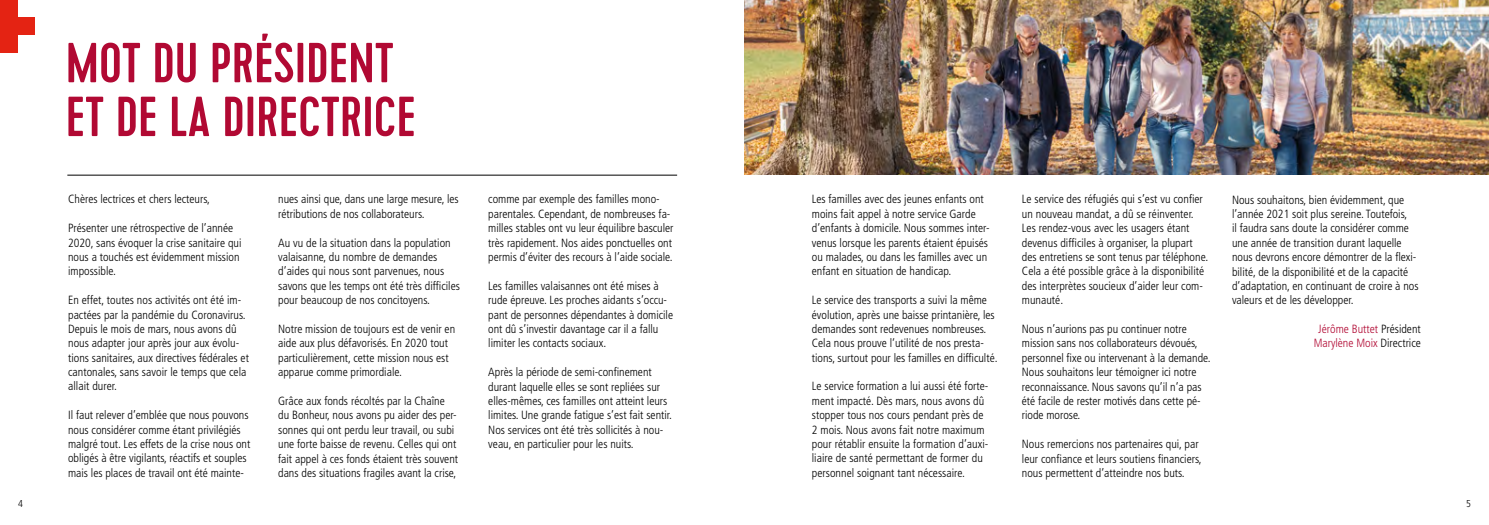
<style>
.page{position:relative;width:1489px;height:525px;background:#fff}
.page>*{position:absolute;margin:0;border:0;box-sizing:border-box;transform-origin:0 0}
.t1{font:500 56.25px/53.8px "Cervo W01";color:#b10933}
.t2{font:300 condensed 11.88px/14.4px "Frutiger";color:#000}
.t3{font:300 condensed 11.88px/14.4px "Frutiger";color:#b10933;text-align:center}
.t4{font:300 condensed 10px "Frutiger Neue LT";color:#000}
.s1{color:#000}
</style>
<div class="page">
<div style="left:0;top:17px;width:35px;height:18px;background:#e42313"></div>
<div style="left:0;top:0;width:17px;height:53px;background:#e42313"></div>
<hr style="left:67px;top:175px;width:610px;height:1px;background:#000">
<img style="left:744px;top:0;width:744px;height:175px">
<h1 class="t1" style="left:66px;top:37px;width:352px">MOT DU PRÉSIDENT<br>ET DE LA DIRECTRICE</h1>
<p class="t2" style="left:68px;top:192px;width:143px">Chères lectrices et chers lecteurs,</p>
<p class="t2" style="left:68px;top:221px;width:175px">Présenter une rétrospective de l’année 2020, sans évoquer la crise sanitaire qui nous a touchés est évidemment mission impossible.</p>
<p class="t2" style="left:68px;top:293px;width:182px">En effet, toutes nos activités ont été im&shy;pactées par la pandémie du Coronavirus.<br>Depuis le mois de mars, nous avons dû nous adapter jour après jour aux évolu&shy;tions sanitaires, aux directives fédérales et cantonales, sans savoir le temps que cela allait durer.</p>
<p class="t2" style="left:68px;top:408px;width:184px">Il faut relever d’emblée que nous pouvons nous considérer comme étant privilégiés malgré tout. Les effets de la crise nous ont obligés à être vigilants, réactifs et souples mais les places de travail ont été mainte-</p>
<p class="t2" style="left:278px;top:192px;width:182px">nues ainsi que, dans une large mesure, les rétributions de nos collaborateurs.</p>
<p class="t2" style="left:278px;top:235px;width:183px">Au vu de la situation dans la population valaisanne, du nombre de demandes d’aides qui nous sont parvenues, nous savons que les temps ont été très difficiles pour beaucoup de nos concitoyens.</p>
<p class="t2" style="left:278px;top:321px;width:178px">Notre mission de toujours est de venir en aide aux plus défavorisés. En 2020 tout particulièrement, cette mission nous est apparue comme primordiale.</p>
<p class="t2" style="left:278px;top:393px;width:181px">Grâce aux fonds récoltés par la Chaîne du Bonheur, nous avons pu aider des per&shy;sonnes qui ont perdu leur travail, ou subi une forte baisse de revenu. Celles qui ont fait appel à ces fonds étaient très souvent dans des situations fragiles avant la crise,</p>
<p class="t2" style="left:488px;top:192px;width:187px">comme par exemple des familles mono&shy;parentales. Cependant, de nombreuses fa&shy;milles stables ont vu leur équilibre basculer très rapidement. Nos aides ponctuelles ont permis d’éviter des recours à l’aide sociale.</p>
<p class="t2" style="left:488px;top:278px;width:186px">Les familles valaisannes ont été mises à rude épreuve. Les proches aidants s’occu&shy;pant de personnes dépendantes à domicile ont dû s’investir davantage car il a fallu limiter les contacts sociaux.</p>
<p class="t2" style="left:488px;top:365px;width:185px">Après la période de semi-confinement durant laquelle elles se sont repliées sur elles-mêmes, ces familles ont atteint leurs limites. Une grande fatigue s’est fait sentir.<br>Nos services ont été très sollicités à nou&shy;veau, en particulier pour les nuits.</p>
<p class="t2" style="left:811px;top:192px;width:179px">Les familles avec des jeunes enfants ont moins fait appel à notre service Garde d’enfants à domicile. Nous sommes inter&shy;venus lorsque les parents étaient épuisés ou malades, ou dans les familles avec un enfant en situation de handicap.</p>
<p class="t2" style="left:811px;top:293px;width:187px">Le service des transports a suivi la même évolution, après une baisse printanière, les demandes sont redevenues nombreuses.<br>Cela nous prouve l‘utilité de nos presta&shy;tions, surtout pour les familles en difficulté.</p>
<p class="t2" style="left:811px;top:379px;width:178px">Le service formation a lui aussi été forte&shy;ment impacté. Dès mars, nous avons dû stopper tous nos cours pendant près de 2 mois. Nous avons fait notre maximum pour rétablir ensuite la formation d’auxi&shy;liaire de santé permettant de former du personnel soignant tant nécessaire.</p>
<p class="t2" style="left:1021px;top:192px;width:188px">Le service des réfugiés qui s’est vu confier un nouveau mandat, a dû se réinventer.<br>Les rendez-vous avec les usagers étant devenus difficiles à organiser, la plupart des entretiens se sont tenus par téléphone.<br>Cela a été possible grâce à la disponibilité des interprètes soucieux d’aider leur com&shy;munauté.</p>
<p class="t2" style="left:1021px;top:321px;width:190px">Nous n’aurions pas pu continuer notre mission sans nos collaborateurs dévoués, personnel fixe ou intervenant à la demande.<br>Nous souhaitons leur témoigner ici notre reconnaissance. Nous savons qu’il n’a pas été facile de rester motivés dans cette pé&shy;riode morose.</p>
<p class="t2" style="left:1021px;top:437px;width:181px">Nous remercions nos partenaires qui, par leur confiance et leurs soutiens financiers, nous permettent d’atteindre nos buts.</p>
<p class="t2" style="left:1231px;top:192px;width:188px">Nous souhaitons, bien évidemment, que l’année 2021 soit plus sereine. Toutefois,<br>il faudra sans doute la considérer comme une année de transition durant laquelle nous devrons encore démontrer de la flexi&shy;bilité, de la disponibilité et de la capacité d’adaptation, en continuant de croire à nos valeurs et de les développer.</p>
<p class="t3" style="left:1313px;top:322px;width:109px">Jérôme Buttet <span class="s1">Président<br></span>Marylène Moix <span class="s1">Directrice</span></p>
<p class="t4" style="left:18px;top:498px;width:6px">4</p>
<p class="t4" style="left:1465px;top:498px;width:6px">5</p>
</div>
